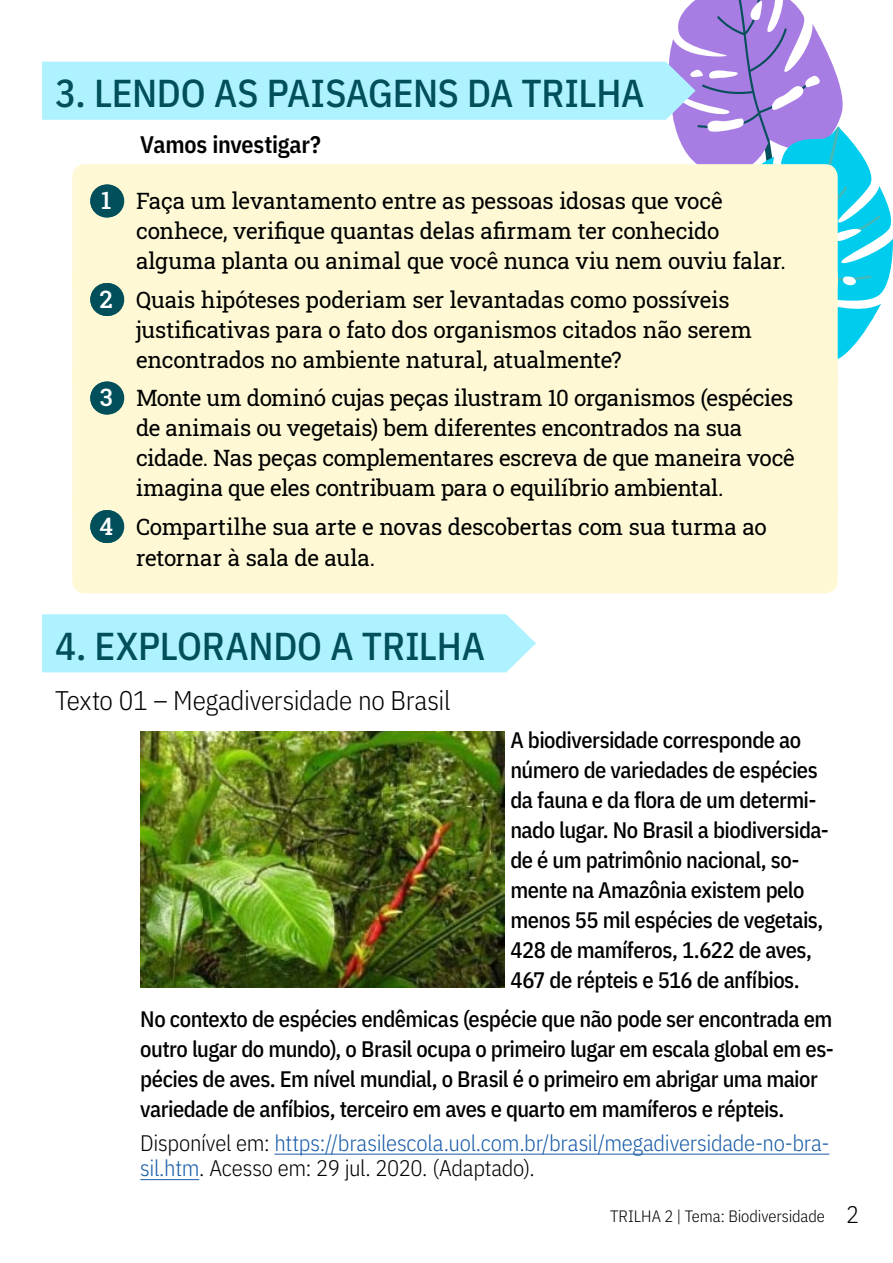
<style>
.page{position:relative;width:893px;height:1263px;background:#fff}
.page>*{position:absolute;margin:0;border:0;box-sizing:border-box;transform-origin:0 0}
.Etapa{font:500 39px "IBM Plex Sans Cond";letter-spacing:-.005em;color:#004f5b}
.Texto_1{font:300 27px "IBM Plex Sans Cond";letter-spacing:-.015em;color:#000}
.Enuciado_texto_norma{font:600 24px "IBM Plex Sans Cond";letter-spacing:-.01em;color:#000}
.t1{font:22.5px/30px "Roboto Slab";letter-spacing:-.01em;color:#000}
.Texto___Retirado{font:500 22.5px/30px "IBM Plex Sans Cond";letter-spacing:-.025em;color:#000}
.Referência{font:300 22.5px/25.5px "IBM Plex Sans Cond";letter-spacing:-.01em;color:#195ca8}
.t2{font:300 16.5px "IBM Plex Sans Cond";letter-spacing:-.005em;color:#000}
.s1{font-weight:500;font-size:24px;color:#fff}
.s2{color:#000}
.s3{font-size:24px}
</style>
<div class="page">
<svg style="left:881px;top:189px;width:12px;height:104px"></svg>
<hr style="left:0;top:184px;width:1px;height:33px;background:#004f5b">
<hr style="left:0;top:283px;width:1px;height:33px;background:#004f5b">
<svg style="left:42px;top:0;width:839px;height:496px"></svg>
<hr style="left:0;top:381px;width:1px;height:33px;background:#004f5b">
<hr style="left:107px;top:381px;width:1px;height:33px;background:#004f5b">
<div style="left:72px;top:490px;width:766px;height:103px;background:#fef9d4;border-radius:13px"></div>
<svg style="left:72px;top:510px;width:35px;height:33px"></svg>
<hr style="left:0;top:510px;width:1px;height:33px;background:#004f5b">
<hr style="left:107px;top:510px;width:1px;height:33px;background:#004f5b">
<div style="left:42px;top:614px;width:494px;height:58px;background:#aef2ff"></div>
<hr style="left:274px;top:1154px;width:555px;height:1px;background:#195ca8">
<hr style="left:140px;top:1179px;width:59px;height:1px;background:#195ca8">
<img style="left:140px;top:731px;width:365px;height:256px">
<p class="Etapa" style="left:55px;top:63px;width:591px">3. LENDO AS PAISAGENS DA TRILHA</p>
<p class="Enuciado_texto_norma" style="left:140px;top:126px;width:182px">Vamos investigar?</p>
<p class="t1" style="left:136px;top:185px;width:651px;text-indent:-35px"><span class="s1">1</span> Faça um levantamento entre as pessoas idosas que você conhece, verifique quantas delas afirmam ter conhecido alguma planta ou animal que você nunca viu nem ouviu falar.</p>
<p class="t1" style="left:136px;top:284px;width:617px;text-indent:-36px"><span class="s1">2</span> Quais hipóteses poderiam ser levantadas como possíveis justificativas para o fato dos organismos citados não serem encontrados no ambiente natural, atualmente?</p>
<p class="t1" style="left:136px;top:382px;width:660px;text-indent:-36px"><span class="s1">3</span> Monte um dominó cujas peças ilustram 10 organismos (espécies de animais ou vegetais) bem diferentes encontrados na sua cidade. Nas peças complementares escreva de que maneira você imagina que eles contribuam para o equilíbrio ambiental.</p>
<p class="t1" style="left:136px;top:510px;width:632px;line-height:31.5px;text-indent:-37px"><span class="s1">4</span> Compartilhe sua arte e novas descobertas com sua turma ao retornar à sala de aula.</p>
<p class="Etapa" style="left:55px;top:615px;width:431px">4. EXPLORANDO A TRILHA</p>
<p class="Texto_1" style="left:55px;top:680px;width:397px">Texto 01 – Megadiversidade no Brasil</p>
<p class="Texto___Retirado" style="left:510px;top:723px;width:320px">A biodiversidade corresponde ao número de variedades de espécies da fauna e da flora de um determi&shy;nado lugar. No Brasil a biodiversida&shy;de é um patrimônio nacional, so&shy;mente na Amazônia existem pelo menos 55 mil espécies de vegetais,<br>428 de mamíferos, 1.622 de aves,<br>467 de répteis e 516 de anfíbios.</p>
<p class="Texto___Retirado" style="left:140px;top:1002px;width:695px">No contexto de espécies endêmicas (espécie que não pode ser encontrada em outro lugar do mundo), o Brasil ocupa o primeiro lugar em escala global em es&shy;pécies de aves. Em nível mundial, o Brasil é o primeiro em abrigar uma maior variedade de anfíbios, terceiro em aves e quarto em mamíferos e répteis.</p>
<p class="Referência" style="left:140px;top:1128px;width:691px"><span class="s2">Disponível em:</span> https://brasilescola.uol.com.br/brasil/megadiversidade-no-bra&shy;sil.htm<span class="s2">. Acesso em: 29 jul. 2020. (Adaptado).</span></p>
<p class="t2" style="left:610px;top:1203px;width:251px">TRILHA 2 | Tema: Biodiversidade <span class="s3">2</span></p>
</div>
